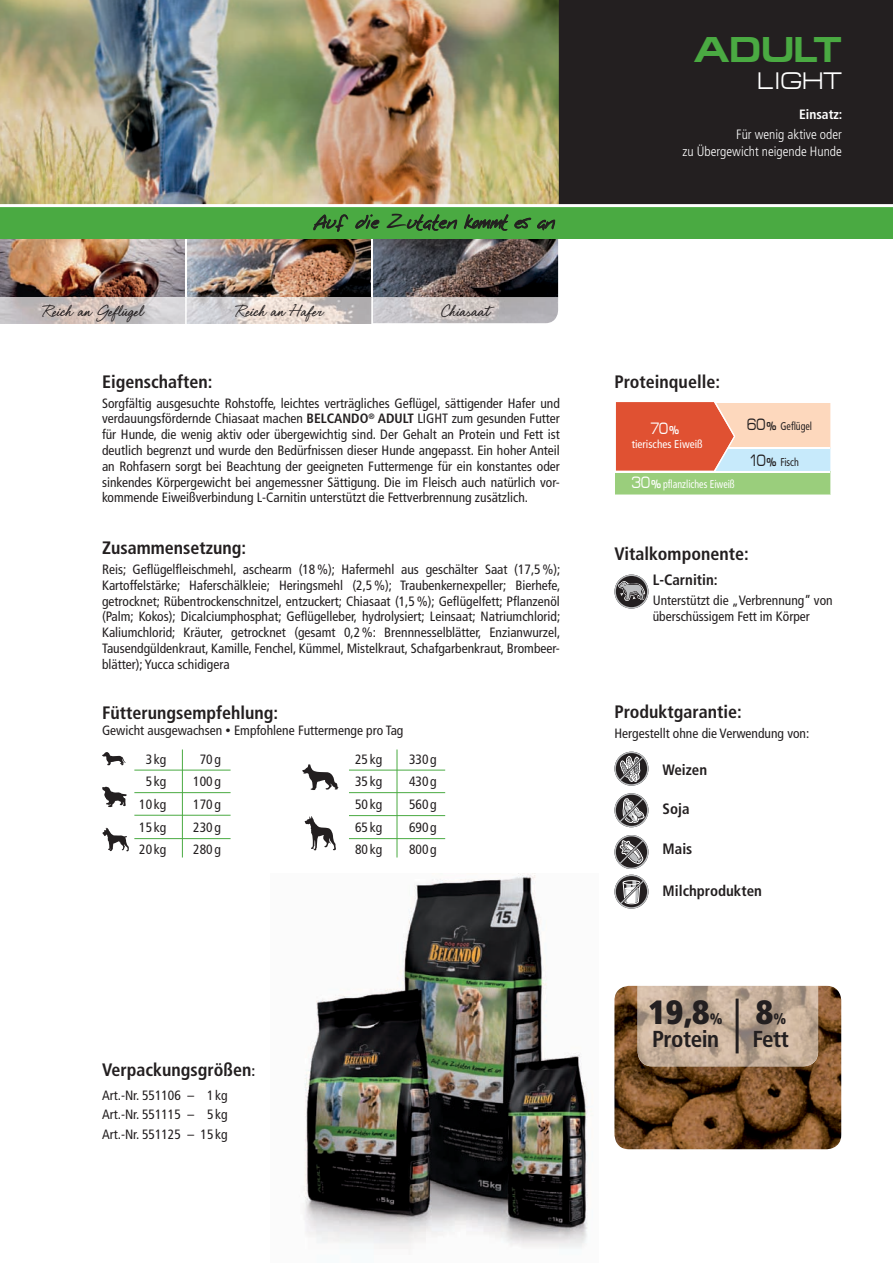
<style>
.page{position:relative;width:893px;height:1263px;background:#fff}
.page>*{position:absolute;margin:0;border:0;box-sizing:border-box;transform-origin:0 0}
.t1{font:700 expanded 36px "Micro FLF";color:#4aaa42}
.t2{font:900 condensed 33.6px "Frutiger";color:#231f20}
.t3{font:expanded 24px "Micro FLF";color:#fff}
.t4{font:700 condensed 23.1px "Frutiger";letter-spacing:-.02em;color:#231f20}
.t5{font:700 21px "Shimmer OT";color:#231f20}
.t6{font:700 condensed 18px "Frutiger";color:#231f20}
.t7{font:16.8px "Notepad";letter-spacing:-.05em;color:#231f20}
.t8{font:16.5px "Micro FLF";color:#fff;scale:.88 1}
.t9{font:700 condensed 15px "Frutiger";color:#231f20}
.t10{font:900 condensed 15px "Frutiger";color:#231f20}
.t11{font:condensed 13.5px/15.8px "Frutiger";color:#231f20;text-align:justify}
.t12{font:300 condensed 13.5px/16.5px "Frutiger";color:#fff;text-align:right}
.t13{font:700 condensed 13.5px "Frutiger";color:#fff}
.t14{font:condensed 11.25px "Frutiger";color:#fff;scale:.88 1}
.t15{font:condensed 11.25px "Frutiger";color:#231f20;scale:.88 1}
.t16{font:condensed 11.25px "Frutiger";color:#fff}
.s1{font-size:22.8px}
.s2{font-weight:700}
.s3{font-size:10.5px}
.s4{font-size:15px}
.s5{font-weight:700;font-size:11.4px}
.s6{font-family:"Micro FLF";font-stretch:normal;font-size:16.5px}
.s7{font-family:"Micro FLF";font-weight:700;font-stretch:normal;font-size:11.4px}
</style>
<div class="page">
<img style="left:0;top:238px;width:185px;height:59px">
<img style="left:373px;top:238px;width:185px;height:59px">
<img style="left:187px;top:238px;width:184px;height:59px">
<svg style="left:0;top:297px;width:559px;height:27px;background:#cdc7c6"></svg>
<div style="left:4px;top:0;width:889px;height:204px;background:#231f20"></div>
<img style="left:0;top:0;width:559px;height:204px">
<div style="left:0;top:206px;width:893px;height:32px;background:#4aaa42"></div>
<hr style="left:0;top:204px;width:893px;height:3px;background:#fff">
<svg style="left:313px;top:214px;width:35px;height:18px"></svg>
<svg style="left:356px;top:214px;width:23px;height:15px"></svg>
<svg style="left:407px;top:214px;width:50px;height:25px"></svg>
<svg style="left:464px;top:214px;width:44px;height:25px"></svg>
<svg style="left:514px;top:218px;width:17px;height:11px"></svg>
<svg style="left:537px;top:220px;width:18px;height:11px"></svg>
<img style="left:304px;top:874px;width:287px;height:376px">
<hr style="left:134px;top:770px;width:97px;height:1px;background:#4aaa42">
<hr style="left:134px;top:792px;width:97px;height:1px;background:#4aaa42">
<hr style="left:134px;top:815px;width:97px;height:1px;background:#4aaa42">
<hr style="left:134px;top:838px;width:97px;height:1px;background:#4aaa42">
<hr style="left:182px;top:749px;width:1px;height:108px;background:#4aaa42">
<hr style="left:349px;top:770px;width:96px;height:1px;background:#4aaa42">
<hr style="left:349px;top:792px;width:96px;height:1px;background:#4aaa42">
<hr style="left:349px;top:815px;width:96px;height:1px;background:#4aaa42">
<hr style="left:349px;top:838px;width:96px;height:1px;background:#4aaa42">
<hr style="left:397px;top:749px;width:1px;height:108px;background:#4aaa42">
<svg style="left:102px;top:752px;width:24px;height:13px"></svg>
<svg style="left:102px;top:787px;width:25px;height:20px"></svg>
<svg style="left:102px;top:827px;width:27px;height:24px"></svg>
<svg style="left:302px;top:764px;width:37px;height:26px"></svg>
<svg style="left:305px;top:816px;width:31px;height:34px"></svg>
<svg style="left:614px;top:574px;width:34px;height:35px"></svg>
<img style="left:614px;top:986px;width:204px;height:163px">
<svg style="left:638px;top:985px;width:180px;height:1px"></svg>
<img style="left:638px;top:986px;width:180px;height:80px">
<hr style="left:736px;top:998px;width:3px;height:55px;background:#231f20">
<svg style="left:614px;top:875px;width:34px;height:34px"></svg>
<svg style="left:614px;top:752px;width:34px;height:34px"></svg>
<svg style="left:614px;top:793px;width:34px;height:34px"></svg>
<svg style="left:614px;top:835px;width:34px;height:34px"></svg>
<div style="left:615px;top:401px;width:216px;height:47px;background:#fdd8bd"></div>
<div style="left:615px;top:448px;width:216px;height:24px;background:#c7eafb"></div>
<div style="left:615px;top:472px;width:216px;height:23px;background:#9ace7c"></div>
<hr style="left:614px;top:401px;width:217px;height:1px;background:#fff">
<hr style="left:615px;top:448px;width:215px;height:1px;background:#fff">
<hr style="left:615px;top:471px;width:215px;height:1px;background:#fff">
<hr style="left:830px;top:402px;width:1px;height:46px;background:#fff">
<svg style="left:830px;top:448px;width:1px;height:46px"></svg>
<hr style="left:614px;top:494px;width:217px;height:2px;background:#fff">
<svg style="left:615px;top:402px;width:120px;height:71px;background:#e2664b"></svg>
<p class="t7" style="left:314px;top:215px;width:243px">Auf die <span class="s1">Z</span>utaten kommt es an</p>
<h3 class="t5" style="left:42px;top:302px;width:102px">Reich an Geflügel</h3>
<h3 class="t5" style="left:236px;top:302px;width:88px">Reich an Hafer</h3>
<h3 class="t5" style="left:441px;top:302px;width:49px">Chiasaat</h3>
<h3 class="t6" style="left:102px;top:371px;width:112px">Eigenschaften:</h3>
<p class="t11" style="left:102px;top:395px;width:459px">Sorgfältig ausgesuchte Rohstoffe, leichtes verträgliches Geflügel, sättigender Hafer und verdauungsfördernde Chiasaat machen <span class="s2">BELCANDO</span><sup>®</sup> <span class="s2">ADULT</span> LIGHT zum gesunden Futter für Hunde, die wenig aktiv oder übergewichtig sind. Der Gehalt an Protein und Fett ist deutlich begrenzt und wurde den Bedürfnissen dieser Hunde angepasst. Ein hoher Anteil an Rohfasern sorgt bei Beachtung der geeigneten Futtermenge für ein konstantes oder sinkendes Körpergewicht bei angemessner Sättigung. Die im Fleisch auch natürlich vor&shy;kommende Eiweißverbindung L-Carnitin unterstützt die Fettverbrennung zusätzlich.</p>
<h3 class="t6" style="left:102px;top:537px;width:146px">Zusammensetzung:</h3>
<p class="t11" style="left:102px;top:561px;width:460px">Reis; Geflügelfleischmehl, aschearm (18%); Hafermehl aus geschälter Saat (17,5%); Kartoffelstärke; Haferschälkleie; Heringsmehl (2,5%); Traubenkernexpeller; Bierhefe, getrocknet; Rübentrockenschnitzel, entzuckert; Chiasaat (1,5%); Geflügelfett; Pflanzenöl (Palm; Kokos); Dicalciumphosphat; Geflügelleber, hydrolysiert; Leinsaat; Natriumchlorid; Kaliumchlorid; Kräuter, getrocknet (gesamt 0,2%: Brennnesselblätter, Enzianwurzel, Tausendgüldenkraut, Kamille, Fenchel, Kümmel, Mistelkraut, Schafgarbenkraut, Brombeer&shy;blätter); Yucca schidigera</p>
<h3 class="t6" style="left:102px;top:702px;width:178px">Fütterungsempfehlung:</h3>
<p class="t11" style="left:102px;top:723px;width:303px">Gewicht ausgewachsen <span class="s3">•</span> Empfohlene Futtermenge pro Tag</p>
<p class="t11" style="left:146px;top:751px;width:22px">3kg</p>
<p class="t11" style="left:200px;top:751px;width:23px">70g</p>
<p class="t11" style="left:146px;top:774px;width:22px">5kg</p>
<p class="t11" style="left:193px;top:774px;width:29px">100 g</p>
<p class="t11" style="left:139px;top:797px;width:29px">10 kg</p>
<p class="t11" style="left:193px;top:797px;width:29px">170 g</p>
<p class="t11" style="left:139px;top:819px;width:29px">15 kg</p>
<p class="t11" style="left:193px;top:819px;width:29px">230 g</p>
<p class="t11" style="left:139px;top:842px;width:29px">20 kg</p>
<p class="t11" style="left:193px;top:842px;width:29px">280 g</p>
<h3 class="t6" style="left:102px;top:1059px;width:155px">Verpackungsgrößen<span class="s4">:</span></h3>
<p class="t11" style="left:102px;top:1085px;width:127px;line-height:19.5px">Art.-Nr. 551106 – 1 kg Art.-Nr. 551115 – 5 kg Art.-Nr. 551125 – 15 kg</p>
<p class="t11" style="left:355px;top:751px;width:29px">25 kg</p>
<p class="t11" style="left:409px;top:751px;width:29px">330 g</p>
<p class="t11" style="left:355px;top:774px;width:29px">35 kg</p>
<p class="t11" style="left:409px;top:774px;width:29px">430 g</p>
<p class="t11" style="left:355px;top:796px;width:29px">50 kg</p>
<p class="t11" style="left:409px;top:796px;width:29px">560 g</p>
<p class="t11" style="left:355px;top:819px;width:29px">65 kg</p>
<p class="t11" style="left:409px;top:819px;width:29px">690 g</p>
<p class="t11" style="left:355px;top:842px;width:29px">80 kg</p>
<p class="t11" style="left:409px;top:842px;width:29px">800 g</p>
<h1 class="t1" style="left:694px;top:29px;width:150px">Adult</h1>
<h3 class="t3" style="left:757px;top:68px;width:86px">Light</h3>
<p class="t13" style="left:799px;top:106px;width:45px">Einsatz:</p>
<p class="t12" style="left:682px;top:127px;width:161px">Für wenig aktive oder<br>zu Übergewicht neigende Hunde</p>
<h3 class="t6" style="left:614px;top:371px;width:107px">Proteinquelle:</h3>
<p class="t8" style="left:650px;top:420px;width:34px">70<span class="s5">%</span></p>
<p class="t16" style="left:632px;top:438px;width:72px">tierisches Eiweiß</p>
<p class="t14" style="left:631px;top:478px;width:119px"><span class="s6">30</span><span class="s7">%</span> pflanzliches Eiweiß</p>
<p class="t15" style="left:747px;top:419px;width:76px"><span class="s6">60</span><span class="s7">%</span> Geflügel</p>
<p class="t15" style="left:749px;top:456px;width:58px"><span class="s6">10</span> <span class="s7">%</span> Fisch</p>
<h3 class="t6" style="left:614px;top:543px;width:136px">Vitalkomponente:</h3>
<p class="t9" style="left:653px;top:571px;width:67px">L-Carnitin:</p>
<p class="t11" style="left:653px;top:592px;width:181px">unterstützt die „Verbrennung” von überschüssigem Fett im Körper</p>
<h3 class="t6" style="left:614px;top:701px;width:129px">Produktgarantie:</h3>
<p class="t11" style="left:614px;top:726px;width:196px">Hergestellt ohne die Verwendung von:</p>
<p class="t9" style="left:663px;top:761px;width:46px">Weizen</p>
<p class="t9" style="left:663px;top:800px;width:28px">Soja</p>
<p class="t9" style="left:663px;top:839px;width:31px">Mais</p>
<p class="t9" style="left:663px;top:882px;width:101px">Milchprodukten</p>
<h2 class="t2" style="left:648px;top:992px;width:63px">19,8</h2>
<p class="t10" style="left:710px;top:1010px;width:14px">%</p>
<h2 class="t2" style="left:756px;top:992px;width:19px">8</h2>
<p class="t10" style="left:773px;top:1010px;width:14px">%</p>
<h3 class="t4" style="left:652px;top:1025px;width:69px">Protein</h3>
<h3 class="t4" style="left:752px;top:1025px;width:38px">Fett</h3>
</div>
